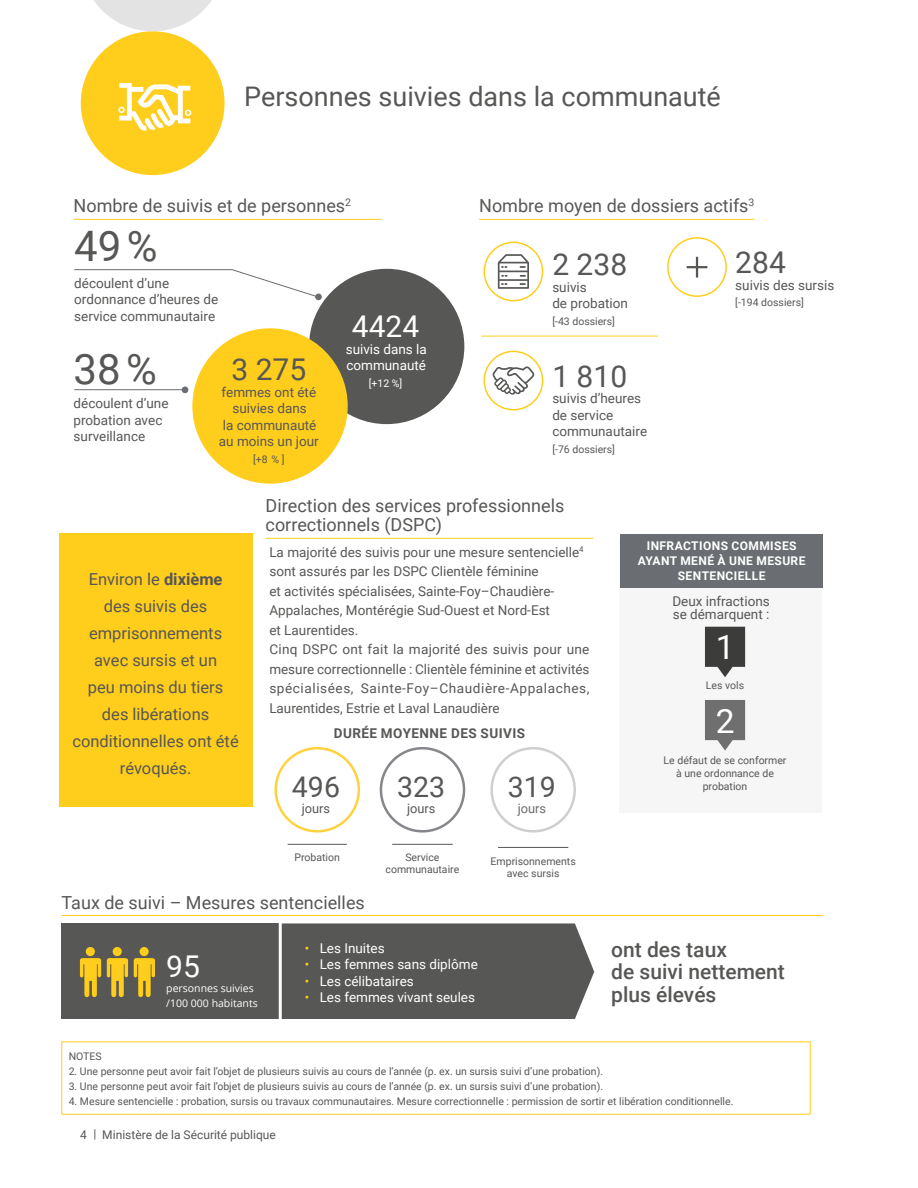
<style>
.page{position:relative;width:918px;height:1188px;background:#fff}
.page>*{position:absolute;margin:0;border:0;box-sizing:border-box;transform-origin:0 0}
.p-chiffre-gros{font:42px "Roboto";color:#575756}
.p-chiffre-gros-2{font:33.45px "Roboto";color:#fff}
.P-chiffre{font:30px "Roboto";color:#575756}
.P-chiffre-2{font:30px "Roboto";color:#fff}
.P-chiffre-3{font:28.5px "Roboto";color:#575756}
.t1{font:27px "Roboto";color:#575756}
.t2{font:500 21px/22.5px "Roboto";color:#575756}
.t3{font:18px/19.5px "Roboto";color:#575756}
.t4{font:16.5px/27px "Roboto";color:#575756;text-align:center}
.t5{font:13.5px/16.5px "Roboto";color:#575756}
.t6{font:13.5px/16.5px "Roboto";color:#fff}
.t7{font:700 13.5px "Roboto";letter-spacing:.035em;color:#575756}
.t8{font:12.9px "Roboto";color:#575756}
.t9{font:12.9px "Roboto";color:#6b6b6a}
.t10{font:700 12px/15px "Roboto";letter-spacing:.035em;color:#fff;text-align:center}
.t11{font:12px "Roboto";color:#575756}
.P_-Note_de_bas_de_pa{font:10.5px/12px "Roboto";color:#575756;text-align:center}
.t12{font:10.5px/15px "Open Sans";color:#fff}
.t13{font:10.5px "Roboto";color:#fff}
.s1{font-weight:700}
.s2{color:#ffcd1c}
</style>
<div class="page">
<div style="left:619px;top:539px;width:203px;height:274px;background:#f6f6f6"></div>
<hr style="left:74px;top:219px;width:307px;height:1px;background:#ffcd1c">
<div style="left:81px;top:31px;width:144px;height:144px;background:#ffcd1c;border-radius:50%"></div>
<svg style="left:94px;top:0;width:118px;height:31px"></svg>
<hr style="left:266px;top:538px;width:327px;height:1px;background:#ffcd1c">
<svg style="left:118px;top:83px;width:73px;height:48px"></svg>
<svg style="left:74px;top:269px;width:244px;height:28px"></svg>
<div style="left:309px;top:269px;width:155px;height:155px;background:#575756;border-radius:50%"></div>
<div style="left:192px;top:328px;width:156px;height:156px;background:#ffcd1c;border-radius:50%"></div>
<div style="left:315px;top:294px;width:7px;height:6px;background:#6a6d71;border-radius:50%"></div>
<hr style="left:479px;top:219px;width:275px;height:1px;background:#ffcd1c">
<div style="left:484px;top:242px;width:59px;height:59px;border:2px solid #ffcd1c;border-radius:50%"></div>
<svg style="left:498px;top:254px;width:31px;height:35px"></svg>
<div style="left:484px;top:351px;width:59px;height:59px;border:2px solid #ffcd1c;border-radius:50%"></div>
<svg style="left:492px;top:366px;width:42px;height:29px"></svg>
<div style="left:274px;top:747px;width:86px;height:86px;border:3px solid #ffd240;border-radius:50%"></div>
<div style="left:380px;top:747px;width:85px;height:86px;border:3px solid #85878b;border-radius:50%"></div>
<div style="left:490px;top:747px;width:86px;height:86px;border:3px solid #cfcfcf;border-radius:50%"></div>
<hr style="left:288px;top:844px;width:59px;height:1px;background:#575756">
<hr style="left:392px;top:844px;width:61px;height:1px;background:#575756">
<hr style="left:498px;top:847px;width:70px;height:1px;background:#575756">
<div style="left:59px;top:534px;width:193px;height:273px;background:#ffcd1c"></div>
<hr style="left:481px;top:336px;width:177px;height:1px;background:#ffcd1c">
<div style="left:62px;top:923px;width:217px;height:96px;background:#575756"></div>
<div style="left:133px;top:923px;width:461px;height:96px;background:#575756"></div>
<hr style="left:62px;top:915px;width:761px;height:1px;background:#ffcd1c">
<svg style="left:134px;top:958px;width:21px;height:39px"></svg>
<div style="left:140px;top:947px;width:9px;height:9px;background:#ffcd1c;border-radius:50%"></div>
<svg style="left:107px;top:958px;width:21px;height:39px"></svg>
<div style="left:113px;top:947px;width:9px;height:9px;background:#ffcd1c;border-radius:50%"></div>
<svg style="left:80px;top:958px;width:21px;height:39px"></svg>
<div style="left:86px;top:947px;width:9px;height:9px;background:#ffcd1c;border-radius:50%"></div>
<hr style="left:279px;top:921px;width:3px;height:106px;background:#fff">
<svg style="left:705px;top:627px;width:40px;height:50px"></svg>
<svg style="left:705px;top:700px;width:40px;height:51px"></svg>
<hr style="left:74px;top:389px;width:113px;height:1px;background:#6a6d71">
<div style="left:182px;top:386px;width:6px;height:7px;background:#6a6d71;border-radius:50%"></div>
<div style="left:667px;top:237px;width:60px;height:60px;border:2px solid #ffcd1c;border-radius:50%"></div>
<hr style="left:696px;top:257px;width:2px;height:21px;background:#575756">
<hr style="left:687px;top:266px;width:20px;height:2px;background:#575756">
<div style="left:620px;top:534px;width:203px;height:53px;background:#6a6d71"></div>
<p class="t1" style="left:244px;top:77px;width:478px">Personnes suivies dans la communauté</p>
<h4 class="t3" style="left:74px;top:196px;width:279px">Nombre de suivis et de personnes<sup>2</sup></h4>
<p class="p-chiffre-gros" style="left:74px;top:217px;width:85px">49 %</p>
<p class="t5" style="left:74px;top:274px;width:145px">découlent d’une ordonnance d’heures de service communautaire</p>
<p class="p-chiffre-gros" style="left:74px;top:340px;width:85px">38 %</p>
<p class="t5" style="left:74px;top:395px;width:96px">découlent d’une probation avec surveillance</p>
<p class="P-chiffre" style="left:231px;top:349px;width:76px">3 275</p>
<p class="t5" style="left:219px;top:383px;width:101px;text-align:center">femmes ont été suivies dans<br>la communauté au moins un jour</p>
<p class="P_-Note_de_bas_de_pa" style="left:253px;top:453px;width:33px">[+8 % ]</p>
<p class="P-chiffre-2" style="left:352px;top:306px;width:69px">4424</p>
<p class="t6" style="left:346px;top:340px;width:83px">suivis dans la communauté</p>
<p class="t13" style="left:369px;top:376px;width:35px">[+12 %]</p>
<h4 class="t3" style="left:479px;top:196px;width:277px">Nombre moyen de dossiers actifs<sup>3</sup></h4>
<p class="P-chiffre" style="left:552px;top:244px;width:76px">2 238</p>
<p class="t5" style="left:552px;top:278px;width:77px">suivis<br>de probation</p>
<p class="P_-Note_de_bas_de_pa" style="left:552px;top:315px;width:64px">[-43 dossiers]</p>
<p class="P-chiffre" style="left:552px;top:355px;width:76px">1 810</p>
<p class="t5" style="left:552px;top:390px;width:96px">suivis d’heures de service communautaire</p>
<p class="P_-Note_de_bas_de_pa" style="left:552px;top:443px;width:64px">[-76 dossiers]</p>
<p class="P-chiffre" style="left:735px;top:242px;width:52px">284</p>
<p class="t5" style="left:735px;top:276px;width:101px">suivis des sursis</p>
<p class="P_-Note_de_bas_de_pa" style="left:735px;top:296px;width:70px">[-194 dossiers]</p>
<h5 class="t4" style="left:72px;top:565px;width:168px">Environ le <span class="s1">dixième<br></span>des suivis des emprisonnements avec sursis et un<br>peu moins du tiers<br>des libérations conditionnelles ont été révoqués.</h5>
<h4 class="t3" style="left:266px;top:495px;width:300px">Direction des services professionnels correctionnels (DSPC)</h4>
<p class="t5" style="left:269px;top:542px;width:316px;line-height:19.5px">La majorité des suivis pour une mesure sentencielle<sup>4 </sup>sont assurés par les DSPC Clientèle féminine<br>et activités spécialisées, Sainte-Foy–Chaudière-Appalaches, Montérégie Sud-Ouest et Nord-Est<br>et Laurentides.</p>
<p class="t5" style="left:269px;top:639px;width:322px;line-height:19.5px;text-align:justify">Cinq DSPC ont fait la majorité des suivis pour une mesure correctionnelle : Clientèle féminine et activités spécialisées, Sainte-Foy–Chaudière-Appalaches, Laurentides, Estrie et Laval Lanaudière</p>
<p class="t7" style="left:334px;top:724px;width:193px">DURÉE MOYENNE DES SUIVIS</p>
<p class="P-chiffre-3" style="left:292px;top:767px;width:50px">496</p>
<p class="t8" style="left:302px;top:799px;width:30px">jours</p>
<p class="P-chiffre-3" style="left:397px;top:767px;width:50px">323</p>
<p class="t8" style="left:407px;top:799px;width:30px">jours</p>
<p class="P-chiffre-3" style="left:508px;top:767px;width:50px">319</p>
<p class="t9" style="left:518px;top:799px;width:30px">jours</p>
<p class="P_-Note_de_bas_de_pa" style="left:295px;top:851px;width:47px">Probation</p>
<p class="P_-Note_de_bas_de_pa" style="left:386px;top:851px;width:75px">Service communautaire</p>
<p class="P_-Note_de_bas_de_pa" style="left:491px;top:854px;width:87px">Emprisonnements avec sursis</p>
<h4 class="t3" style="left:62px;top:892px;width:305px">Taux de suivi – Mesures sentencielles</h4>
<p class="t6" style="left:305px;top:939px;width:82px"><span class="s2">•</span> Les Inuites</p>
<p class="t6" style="left:305px;top:956px;width:175px"><span class="s2">•</span> Les femmes sans diplôme</p>
<p class="t6" style="left:305px;top:972px;width:111px"><span class="s2">•</span> Les célibataires</p>
<p class="t6" style="left:305px;top:989px;width:172px"><span class="s2">•</span> Les femmes vivant seules</p>
<h3 class="P-chiffre-2" style="left:166px;top:946px;width:35px">95</h3>
<h3 class="t12" style="left:166px;top:981px;width:93px">personnes suivies /100 000 habitants</h3>
<p class="t10" style="left:638px;top:538px;width:169px">INFRACTIONS COMMISES<br>AYANT MENÉ À UNE MESURE<br>SENTENCIELLE</p>
<p class="t5" style="left:672px;top:594px;width:99px;line-height:13.2px">Deux infractions se démarquent :</p>
<p class="p-chiffre-gros-2" style="left:716px;top:624px;width:20px">1</p>
<p class="P_-Note_de_bas_de_pa" style="left:706px;top:679px;width:40px">Les vols</p>
<p class="p-chiffre-gros-2" style="left:716px;top:697px;width:20px">2</p>
<p class="P_-Note_de_bas_de_pa" style="left:664px;top:753px;width:124px;line-height:13.2px">Le défaut de se conformer à une ordonnance de probation</p>
<p class="t2" style="left:611px;top:937px;width:175px">ont des taux<br>de suivi nettement plus élevés</p>
<p class="P_-Note_de_bas_de_pa" style="left:69px;top:1050px;width:35px">NOTES</p>
<p class="P_-Note_de_bas_de_pa" style="left:69px;top:1065px;width:536px">2. Une personne peut avoir fait l’objet de plusieurs suivis au cours de l’année (p. ex. un sursis suivi d’une probation).</p>
<p class="P_-Note_de_bas_de_pa" style="left:69px;top:1080px;width:536px">3. Une personne peut avoir fait l’objet de plusieurs suivis au cours de l’année (p. ex. un sursis suivi d’une probation).</p>
<p class="P_-Note_de_bas_de_pa" style="left:69px;top:1095px;width:666px">4. Mesure sentencielle : probation, sursis ou travaux communautaires. Mesure correctionnelle : permission de sortir et libération conditionnelle.</p>
<p class="t11" style="left:80px;top:1126px;width:197px">4 | Ministère de la Sécurité publique</p>
</div>
